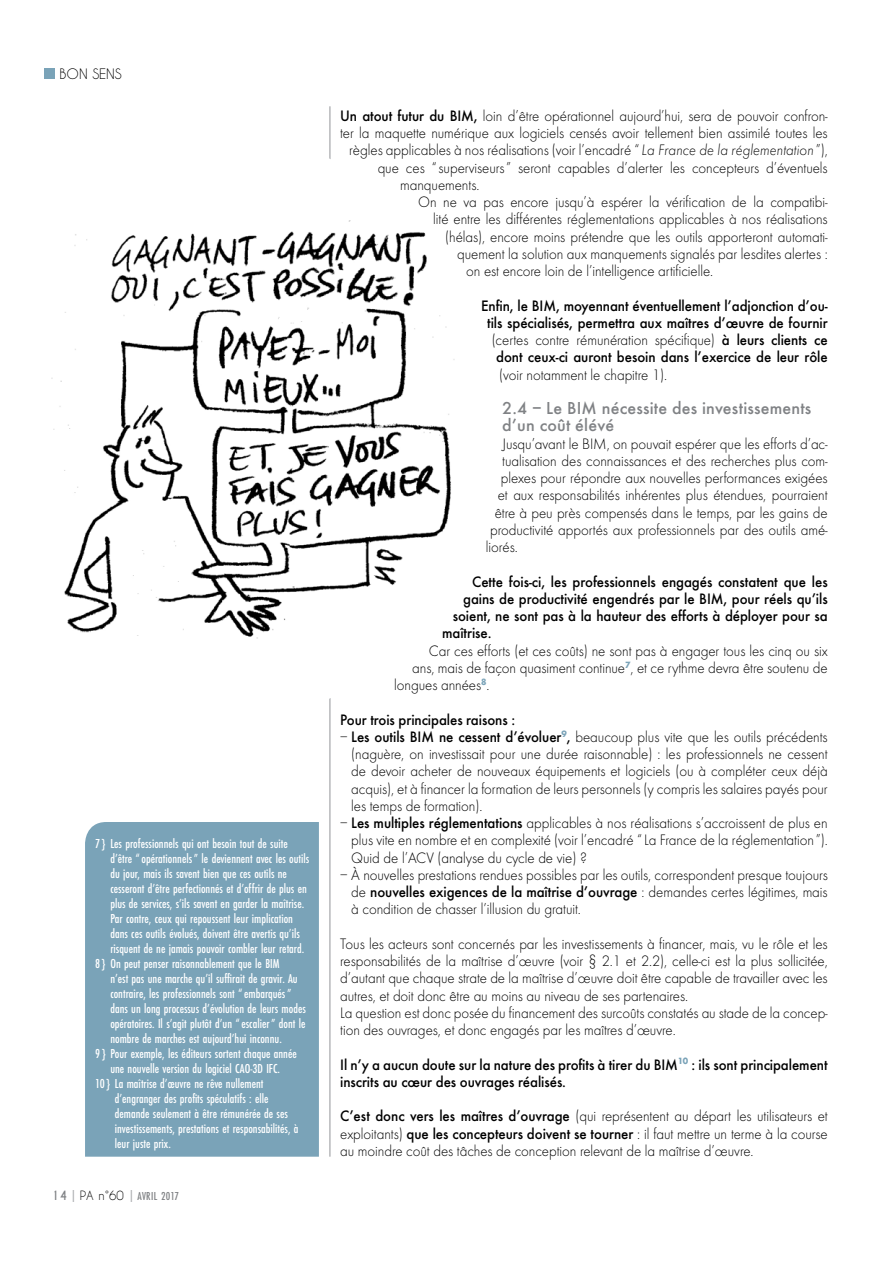
<style>
.page{position:relative;width:893px;height:1263px;background:#fff}
.page>*{position:absolute;margin:0;border:0;box-sizing:border-box;transform-origin:0 0}
.t1{font:500 18px/17.2px "Futura EF";letter-spacing:.01em;color:#808285}
.t2{font:300 15.75px/17.2px "Futura EF";letter-spacing:-.005em;color:#000;text-align:justify;scale:.95 1}
.t3{font:500 15.75px/17.2px "Futura EF";letter-spacing:-.005em;color:#000;text-align:right;scale:.95 1}
.t4{font:500 condensed 13.5px "Futura EF";color:#fff}
.t5{font:13.5px "Caviar Dreams";color:#000}
.t6{font:500 condensed 12px "Futura EF";letter-spacing:.02em;color:#808285}
.s1{font-family:"Caviar Dreams";font-weight:700;font-stretch:normal}
.s2{color:#a7a9ac}
.s3{font-family:"Caviar Dreams";font-weight:400;font-stretch:normal;color:#000}
.s4{font-weight:500}
.s5{font-style:italic}
.s6{font-weight:300}
</style>
<div class="page">
<div style="left:45px;top:68px;width:10px;height:11px;background:#7aa3b8"></div>
<hr style="left:330px;top:106px;width:1px;height:1051px;background:#939598">
<div style="left:85px;top:822px;width:234px;height:335px;background:#7aa3b8"></div>
<div style="left:0;top:141px;width:490px;height:575px;background:#fff;border-radius:50%"></div>
<img style="left:51px;top:220px;width:404px;height:419px">
<p class="t5" style="left:60px;top:65px;width:64px">BON SENS</p>
<p class="t4" style="left:95px;top:836px;width:194px">7} Les professionnels qui ont besoin tout de suite</p>
<p class="t4" style="left:110px;top:851px;width:201px">d’être “opérationnels” le deviennent avec les outils</p>
<p class="t4" style="left:110px;top:866px;width:178px">du jour, mais ils savent bien que ces outils ne</p>
<p class="t4" style="left:110px;top:881px;width:198px">cesseront d’être perfectionnés et d’offrir de plus en</p>
<p class="t4" style="left:110px;top:896px;width:195px">plus de services, s’ils savent en garder la maîtrise.</p>
<p class="t4" style="left:110px;top:911px;width:184px">Par contre, ceux qui repoussent leur implication</p>
<p class="t4" style="left:110px;top:926px;width:191px">dans ces outils évolués, doivent être avertis qu’ils</p>
<p class="t4" style="left:110px;top:941px;width:195px">risquent de ne jamais pouvoir combler leur retard.</p>
<p class="t4" style="left:95px;top:956px;width:186px">8} On peut penser raisonnablement que le BIM</p>
<p class="t4" style="left:110px;top:971px;width:189px">n’est pas une marche qu’il suffirait de gravir. Au</p>
<p class="t4" style="left:110px;top:986px;width:183px">contraire, les professionnels sont “embarqués”</p>
<p class="t4" style="left:110px;top:1001px;width:197px">dans un long processus d’évolution de leurs modes</p>
<p class="t4" style="left:110px;top:1016px;width:197px">opératoires. Il s’agit plutôt d’un “escalier” dont le</p>
<p class="t4" style="left:110px;top:1031px;width:173px">nombre de marches est aujourd’hui inconnu.</p>
<p class="t4" style="left:95px;top:1046px;width:203px">9} Pour exemple, les éditeurs sortent chaque année</p>
<p class="t4" style="left:110px;top:1061px;width:171px">une nouvelle version du logiciel CAO-3D IFC.</p>
<p class="t4" style="left:95px;top:1076px;width:170px">10} La maîtrise d’œuvre ne rêve nullement</p>
<p class="t4" style="left:115px;top:1091px;width:155px">d’engranger des profits spéculatifs : elle</p>
<p class="t4" style="left:115px;top:1106px;width:175px">demande seulement à être rémunérée de ses</p>
<p class="t4" style="left:115px;top:1121px;width:185px">investissements, prestations et responsabilités, à</p>
<p class="t4" style="left:115px;top:1136px;width:58px">leur juste prix.</p>
<p class="t6" style="left:51px;top:1189px;width:130px"><span class="s1">14</span> <span class="s2">|</span> <span class="s3">PA n°60</span> <span class="s2">|</span> avril 2017</p>
<p class="t2" style="left:340px;top:107px;width:515px"><span class="s4">Un atout futur du BIM,</span> loin d’être opérationnel aujourd’hui, sera de pouvoir confron-</p>
<p class="t2" style="left:340px;top:125px;width:515px">ter la maquette numérique aux logiciels censés avoir tellement bien assimilé toutes les</p>
<p class="t2" style="left:349px;top:142px;width:505px">règles applicables à nos réalisations (voir l’encadré “<span class="s5">La France de la réglementation</span> ”),</p>
<p class="t2" style="left:378px;top:159px;width:475px">que ces “superviseurs” seront capables d’alerter les concepteurs d’éventuels</p>
<p class="t2" style="left:400px;top:176px;width:85px">manquements.</p>
<p class="t2" style="left:418px;top:194px;width:433px">On ne va pas encore jusqu’à espérer la vérification de la compatibi-</p>
<p class="t2" style="left:433px;top:211px;width:417px">lité entre les différentes réglementations applicables à nos réalisations</p>
<p class="t2" style="left:445px;top:228px;width:404px">(hélas), encore moins prétendre que les outils apporteront automati-</p>
<p class="t2" style="left:457px;top:245px;width:392px">quement la solution aux manquements signalés par lesdites alertes :</p>
<p class="t2" style="left:466px;top:263px;width:262px">on est encore loin de l’intelligence artificielle.</p>
<p class="t3" style="left:481px;top:297px;width:366px">Enfin, le BIM, moyennant éventuellement l’adjonction d’ou&shy;tils spécialisés, permettra aux maîtres d’œuvre de fournir <span class="s6">(certes contre rémunération spécifique)</span> à leurs clients ce dont ceux-ci auront besoin dans l’exercice de leur rôle</p>
<p class="t2" style="left:499px;top:366px;width:178px">(voir notamment le chapitre 1).</p>
<p class="t1" style="left:502px;top:399px;width:311px">2.4 – Le BIM nécessite des investissements d’un coût élévé</p>
<p class="t2" style="left:502px;top:435px;width:344px">Jusqu’avant le BIM, on pouvait espérer que les efforts d’ac-</p>
<p class="t2" style="left:502px;top:452px;width:344px">tualisation des connaissances et des recherches plus com-</p>
<p class="t2" style="left:501px;top:470px;width:346px">plexes pour répondre aux nouvelles performances exigées</p>
<p class="t2" style="left:498px;top:487px;width:349px">et aux responsabilités inhérentes plus étendues, pourraient</p>
<p class="t2" style="left:495px;top:504px;width:352px">être à peu près compensés dans le temps, par les gains de</p>
<p class="t2" style="left:490px;top:521px;width:357px">productivité apportés aux professionnels par des outils amé-</p>
<p class="t2" style="left:486px;top:539px;width:35px">liorés.</p>
<p class="t3" style="left:472px;top:573px;width:376px">Cette fois-ci, les professionnels engagés constatent que les</p>
<p class="t3" style="left:463px;top:590px;width:385px">gains de productivité engendrés par le BIM, pour réels qu’ils</p>
<p class="t3" style="left:453px;top:607px;width:396px">soient, ne sont pas à la hauteur des efforts à déployer pour sa</p>
<p class="t3" style="left:442px;top:624px;width:54px">maîtrise.</p>
<p class="t2" style="left:429px;top:642px;width:421px">Car ces efforts (et ces coûts) ne sont pas à engager tous les cinq ou six</p>
<p class="t2" style="left:412px;top:659px;width:439px">ans, mais de façon quasiment continue<sup>7</sup>, et ce rythme devra être soutenu de</p>
<p class="t2" style="left:394px;top:677px;width:102px">longues années<sup>8</sup>.</p>
<p class="t3" style="left:340px;top:711px;width:186px">Pour trois principales raisons :</p>
<p class="t2" style="left:351px;top:728px;width:503px;text-indent:-11px">– <span class="s4">Les outils BIM ne cessent d’évoluer</span><sup>9</sup><span class="s4">,</span> beaucoup plus vite que les outils précédents (naguère, on investissait pour une durée raisonnable) : les professionnels ne cessent de devoir acheter de nouveaux équipements et logiciels (ou à compléter ceux déjà acquis), et à financer la formation de leurs personnels (y compris les salaires payés pour les temps de formation).</p>
<p class="t2" style="left:351px;top:814px;width:503px;text-indent:-11px">– <span class="s4">Les multiples réglementations</span> applicables à nos réalisations s’accroissent de plus en plus vite en nombre et en complexité (voir l’encadré “La France de la réglementation ”).<br>Quid de l’ACV (analyse du cycle de vie) ?</p>
<p class="t2" style="left:351px;top:866px;width:503px;text-indent:-11px">– À nouvelles prestations rendues possibles par les outils, correspondent presque toujours de <span class="s4">nouvelles exigences de la maîtrise d’ouvrage</span> : demandes certes légitimes, mais à condition de chasser l’illusion du gratuit.</p>
<p class="t2" style="left:340px;top:935px;width:515px;text-align:left">Tous les acteurs sont concernés par les investissements à financer, mais, vu le rôle et les responsabilités de la maîtrise d’œuvre (voir § 2.1 et 2.2), celle-ci est la plus sollicitée, d’autant que chaque strate de la maîtrise d’œuvre doit être capable de travailler avec les autres, et doit donc être au moins au niveau de ses partenaires.<br>La question est donc posée du financement des surcoûts constatés au stade de la concep&shy;tion des ouvrages, et donc engagés par les maîtres d’œuvre.</p>
<p class="t3" style="left:340px;top:1056px;width:515px;text-align:left">Il n’y a aucun doute sur la nature des profits à tirer du BIM<sup>10</sup> : ils sont principalement inscrits au cœur des ouvrages réalisés.</p>
<p class="t2" style="left:340px;top:1108px;width:515px"><span class="s4">C’est donc vers les maîtres d’ouvrage</span> (qui représentent au départ les utilisateurs et exploitants) <span class="s4">que les concepteurs doivent se tourner</span> : il faut mettre un terme à la course au moindre coût des tâches de conception relevant de la maîtrise d’œuvre.</p>
</div>
